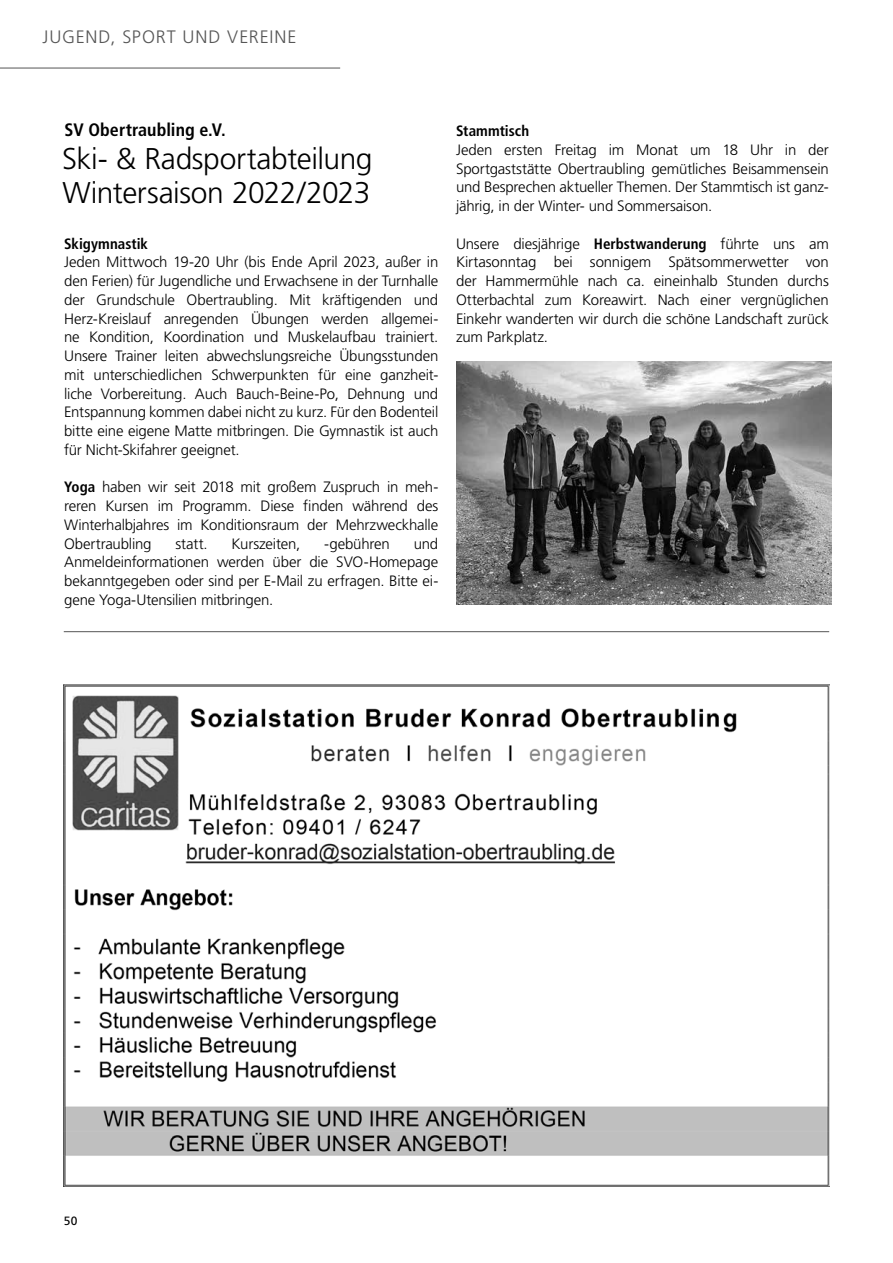
<style>
.page{position:relative;width:893px;height:1263px;background:#fff}
.page>*{position:absolute;margin:0;border:0;box-sizing:border-box;transform-origin:0 0}
.t1{font:300 30px/33.5px "Frutiger LT Pro";letter-spacing:-.015em;color:#000}
.t2{font:300 18px "Frutiger LT Pro";letter-spacing:.05em;color:#565656}
.t3{font:700 condensed 18px "Frutiger LT Pro";color:#000}
.t4{font:300 15px/18.8px "Frutiger LT Pro";letter-spacing:-.01em;color:#000;text-align:justify}
.t5{font:700 condensed 15px "Frutiger LT Pro";color:#000}
.t6{font:12px "Frutiger LT Pro";color:#000}
.s1{font-weight:700;font-stretch:condensed}
</style>
<div class="page">
<img style="left:456px;top:361px;width:376px;height:244px">
<img style="left:64px;top:684px;width:765px;height:502px">
<hr style="left:64px;top:631px;width:765px;height:1px;background:#565656">
<hr style="left:0;top:68px;width:340px;height:1px;background:#565656">
<p class="t2" style="left:43px;top:27px;width:255px">JUGEND, SPORT UND VEREINE</p>
<p class="t3" style="left:64px;top:119px;width:163px">SV Obertraubling e.V.</p>
<h1 class="t1" style="left:62px;top:142px;width:312px">Ski- &amp; Radsportabteilung<br>Wintersaison 2022/2023</h1>
<p class="t5" style="left:64px;top:235px;width:85px">Skigymnastik</p>
<p class="t4" style="left:64px;top:253px;width:376px">Jeden Mittwoch 19-20 Uhr (bis Ende April 2023, außer in den Ferien) für Jugendliche und Erwachsene in der Turnhalle der Grundschule Obertraubling. Mit kräftigenden und Herz-Kreislauf anregenden Übungen werden allgemei&shy;ne Kondition, Koordination und Muskelaufbau trainiert.<br>Unsere Trainer leiten abwechslungsreiche Übungsstunden mit unterschiedlichen Schwerpunkten für eine ganzheit&shy;liche Vorbereitung. Auch Bauch-Beine-Po, Dehnung und Entspannung kommen dabei nicht zu kurz. Für den Bodenteil bitte eine eigene Matte mitbringen. Die Gymnastik ist auch für Nicht-Skifahrer geeignet.</p>
<p class="t4" style="left:64px;top:478px;width:376px"><span class="s1">Yoga</span> haben wir seit 2018 mit großem Zuspruch in meh&shy;reren Kursen im Programm. Diese finden während des Winterhalbjahres im Konditionsraum der Mehrzweckhalle Obertraubling</p>
<p class="t4" style="left:64px;top:534px;width:376px;text-indent:350px">und Anmeldeinformationen werden über die SVO-Homepage bekanntgegeben oder sind per E-Mail zu erfragen. Bitte ei&shy;gene Yoga-Utensilien mitbringen.</p>
<p class="t4" style="left:175px;top:534px;width:34px">statt.</p>
<p class="t4" style="left:232px;top:534px;width:70px">Kurszeiten,</p>
<p class="t4" style="left:324px;top:534px;width:67px">-gebühren</p>
<p class="t5" style="left:456px;top:122px;width:75px">Stammtisch</p>
<p class="t4" style="left:456px;top:140px;width:374px">Jeden ersten Freitag im Monat um 18 Uhr in der Sportgaststätte Obertraubling gemütliches Beisammensein und Besprechen aktueller Themen. Der Stammtisch ist ganz&shy;jährig, in der Winter- und Sommersaison.</p>
<p class="t4" style="left:456px;top:234px;width:374px">Unsere diesjährige <span class="s1">Herbstwanderung</span> führte uns am Kirtasonntag bei sonnigem Spätsommerwetter von der Hammermühle nach ca. eineinhalb Stunden durchs Otterbachtal zum Koreawirt. Nach einer vergnüglichen Einkehr wanderten wir durch die schöne Landschaft zurück zum Parkplatz.</p>
<p class="t6" style="left:64px;top:1213px;width:15px">50</p>
</div>
